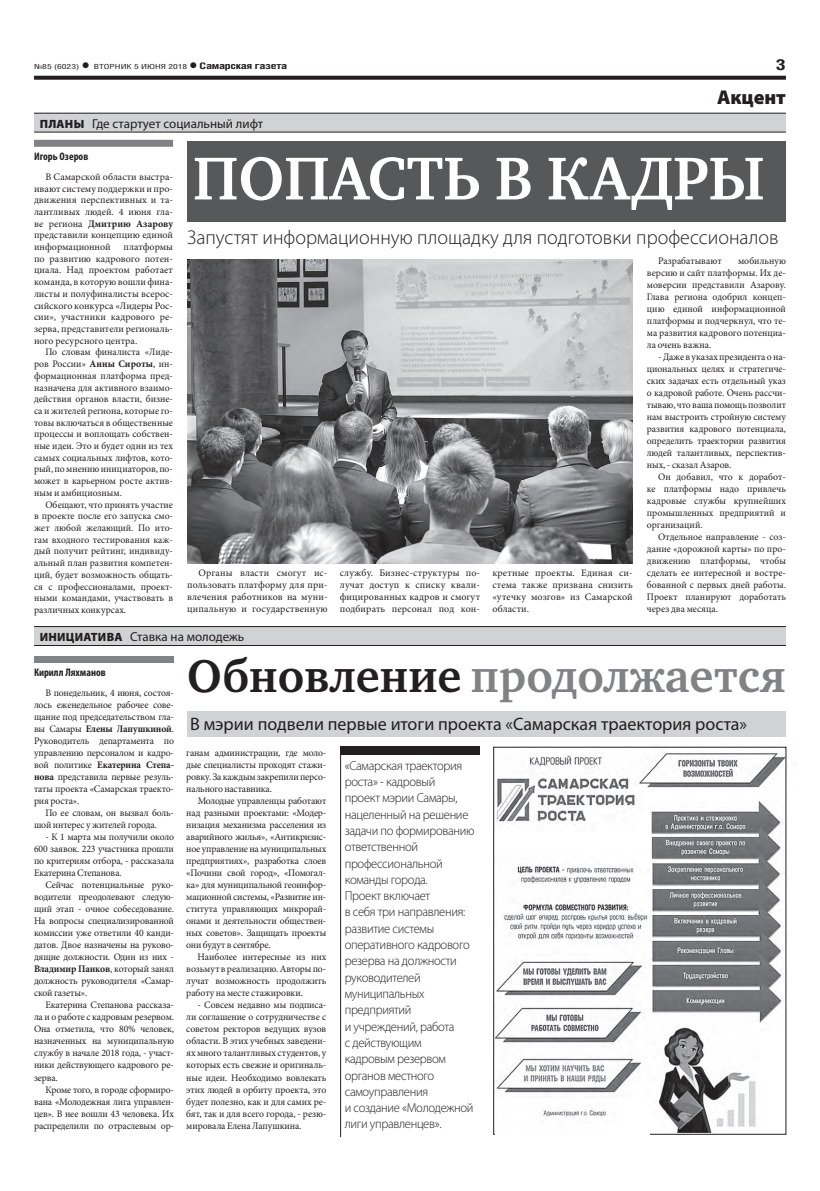
<style>
.page{position:relative;width:820px;height:1191px;background:#fff}
.page>*{position:absolute;margin:0;border:0;box-sizing:border-box;transform-origin:0 0}
.t1{font:700 62px "Charter C";color:#fff}
.t2{font:700 47px "Charter C";color:#808285}
.t3{font:300 20px "Myriad Pro";color:#231f20}
.t4{font:900 20px "Myriad Pro";color:#231f20}
.t5{font:18px "Myriad Pro";color:#231f20}
.t6{font:700 15px "Helios Cond";color:#231f20;scale:1.4 1}
.t7{font:300 13px/16.3px "Myriad Pro";letter-spacing:-.025em;color:#231f20}
.t8{font:13px "Myriad Pro";color:#231f20}
.t9{font:700 condensed 11px "Myriad Pro";color:#231f20}
.t10{font:10px/12px "Minion Pro";letter-spacing:-.005em;color:#231f20;text-align:justify}
.t11{font:700 9px "Helios Cond";letter-spacing:-.02em;color:#231f20;scale:1.4 1}
.t12{font:7px "Helios Cond";color:#231f20;scale:1.4 1}
.s1{font-weight:700;font-size:16px}
.s2{font-size:16px}
.s3{font-weight:900;font-size:12px}
.s4{font-weight:700}
.s5{color:#231f20}
</style>
<div class="page">
<svg style="left:34px;top:76px;width:751px;height:4px;background:#322f2f"></svg>
<div style="left:187px;top:711px;width:598px;height:25px;background:#d1d2d4"></div>
<div style="left:34px;top:113px;width:751px;height:19px;background:#d1d2d4"></div>
<hr style="left:34px;top:113px;width:751px;height:1px;background:#231f20">
<hr style="left:34px;top:132px;width:751px;height:1px;background:#231f20">
<div style="left:34px;top:627px;width:751px;height:18px;background:#d1d2d4"></div>
<hr style="left:34px;top:626px;width:751px;height:1px;background:#231f20">
<hr style="left:34px;top:645px;width:751px;height:1px;background:#231f20">
<div style="left:340px;top:746px;width:139px;height:9px;background:#231f20"></div>
<svg style="left:340px;top:755px;width:2px;height:382px"></svg>
<div style="left:187px;top:141px;width:598px;height:80px;background:#57585a"></div>
<div style="left:34px;top:140px;width:139px;height:7px;background:#808285"></div>
<div style="left:34px;top:656px;width:140px;height:7px;background:#808285"></div>
<img style="left:187px;top:259px;width:445px;height:304px">
<img style="left:495px;top:755px;width:142px;height:69px">
<img style="left:649px;top:801px;width:133px;height:222px">
<img style="left:637px;top:746px;width:150px;height:42px">
<div style="left:493px;top:747px;width:292px;height:387px;border:1px solid #231f20"></div>
<div style="left:656px;top:1016px;width:88px;height:55px;background:#fff"></div>
<img style="left:656px;top:1024px;width:100px;height:108px">
<img style="left:495px;top:862px;width:154px;height:272px">
<p class="t12" style="left:34px;top:63px;width:111px">№85 (6023) <span class="s1">•</span> ВТОРНИК 5 ИЮНЯ 2018</p>
<p class="t11" style="left:189px;top:61px;width:72px"><span class="s2">•</span> Самарская газета</p>
<h3 class="t6" style="left:775px;top:55px;width:9px">3</h3>
<h3 class="t4" style="left:716px;top:85px;width:70px">Акцент</h3>
<h3 class="t8" style="left:40px;top:115px;width:225px"><span class="s3">ПЛАНЫ</span> Где стартует социальный лифт</h3>
<p class="t9" style="left:34px;top:150px;width:56px">Игорь Озеров</p>
<p class="t10" style="left:34px;top:171px;width:140px;line-height:11.7px;text-indent:11px">В Самарской области выстра&shy;ивают систему поддержки и про&shy;движения перспективных и та&shy;лантливых людей. 4 июня гла&shy;ве региона <span class="s4">Дмитрию Азарову </span>представили концепцию единой информационной</p>
<p class="t10" style="left:34px;top:241px;width:140px;line-height:11.7px;text-indent:89px">платформы по развитию кадрового потен&shy;циала. Над проектом работает команда, в которую вошли фина&shy;листы и полуфиналисты всерос&shy;сийского конкурса «Лидеры Рос&shy;сии», участники кадрового ре&shy;зерва, представители региональ&shy;ного ресурсного центра.</p>
<p class="t10" style="left:34px;top:346px;width:140px;line-height:11.7px;text-indent:11px">По словам финалиста «Лиде&shy;ров России» <span class="s4">Анны Сироты</span>, ин&shy;формационная платформа пред&shy;назначена для активного взаимо&shy;действия органов власти, бизне&shy;са и жителей региона, которые го&shy;товы включаться в общественные процессы и воплощать собствен&shy;ные идеи. Это и будет один из тех самых социальных лифтов, кото&shy;рый, по мнению инициаторов, по&shy;может в карьерном росте актив&shy;ным и амбициозным.</p>
<p class="t10" style="left:34px;top:498px;width:140px;line-height:11.7px;text-indent:11px">Обещают, что принять участие в проекте после его запуска смо&shy;жет любой желающий. По ито&shy;гам входного тестирования каж&shy;дый получит рейтинг, индивиду&shy;альный план развития компетен&shy;ций, будет возможность общать&shy;ся с профессионалами, проект&shy;ными командами, участвовать в различных конкурсах.</p>
<h1 class="t1" style="left:193px;top:144px;width:573px">ПОПАСТЬ В КАДРЫ</h1>
<h3 class="t3" style="left:187px;top:226px;width:592px">Запустят информационную площадку для подготовки профессионалов</h3>
<p class="t10" style="left:187px;top:567px;width:142px;text-indent:11px">Органы власти смогут ис&shy;пользовать платформу для при&shy;влечения работников на муни&shy;ципальную и государственную</p>
<p class="t10" style="left:340px;top:567px;width:142px">службу. Бизнес-структуры по&shy;лучат доступ к списку квали&shy;фицированных кадров и смогут подбирать персонал под кон-</p>
<p class="t10" style="left:492px;top:567px;width:142px">кретные проекты. Единая си&shy;стема также призвана снизить «утечку мозгов» из Самарской области.</p>
<p class="t10" style="left:646px;top:255px;width:140px;text-indent:91px">мобильную версию и сайт платформы. Их де&shy;моверсии представили Азарову.<br>Глава региона одобрил концеп&shy;цию единой информационной платформы и подчеркнул, что те&shy;ма развития кадрового потенциа&shy;ла очень важна.</p>
<p class="t10" style="left:646px;top:351px;width:140px;text-indent:11px">- Даже в указах президента о на&shy;циональных целях и стратегиче&shy;ских задачах есть отдельный указ о кадровой работе. Очень рассчи&shy;тываю, что ваша помощь позволит нам выстроить стройную систему развития кадрового потенциала, определить траектории развития людей талантливых, перспектив&shy;ных, - сказал Азаров.</p>
<p class="t10" style="left:646px;top:471px;width:140px;text-indent:11px">Он добавил, что к доработ&shy;ке платформы надо привлечь кадровые службы крупнейших промышленных предприятий и организаций.</p>
<p class="t10" style="left:646px;top:531px;width:140px;text-indent:11px">Отдельное направление - соз&shy;дание «дорожной карты» по про&shy;движению платформы, чтобы сделать ее интересной и востре&shy;бованной с первых дней работы.<br>Проект планируют доработать через два месяца.</p>
<p class="t10" style="left:658px;top:255px;width:65px">Разрабатывают</p>
<h3 class="t8" style="left:40px;top:628px;width:206px"><span class="s3">ИНИЦИАТИВА</span> Ставка на молодежь</h3>
<p class="t9" style="left:34px;top:666px;width:73px">Кирилл Ляхманов</p>
<p class="t10" style="left:34px;top:687px;width:141px;text-indent:11px">В понедельник, 4 июня, состоя&shy;лось еженедельное рабочее сове&shy;щание под председательством гла&shy;вы Самары <span class="s4">Елены Лапушкиной</span>.<br>Руководитель департамента по управлению персоналом и кадро&shy;вой политике <span class="s4">Екатерина Степа&shy;нова</span> представила первые резуль&shy;таты проекта «Самарская траекто&shy;рия роста».</p>
<p class="t10" style="left:34px;top:807px;width:141px;text-indent:11px">По ее словам, он вызвал боль&shy;шой интерес у жителей города.</p>
<p class="t10" style="left:34px;top:831px;width:141px;text-indent:11px">- К 1 марта мы получили около 600 заявок. 223 участника прошли по критериям отбора, - рассказала Екатерина Степанова.</p>
<p class="t10" style="left:34px;top:879px;width:141px;text-indent:11px">Сейчас потенциальные руко&shy;водители преодолевают следую&shy;щий этап - очное собеседование.<br>На вопросы специализированной комиссии уже ответили 40 канди&shy;датов. Двое назначены на руково&shy;дящие должности. Один из них - <span class="s4">Владимир Панков</span>, который занял должность руководителя «Самар&shy;ской газеты».</p>
<p class="t10" style="left:34px;top:999px;width:141px;text-indent:11px">Екатерина Степанова рассказа&shy;ла и о работе с кадровым резервом.<br>Она отметила, что 80% человек, назначенных на муниципальную службу в начале 2018 года, - участ&shy;ники действующего кадрового ре&shy;зерва.</p>
<p class="t10" style="left:34px;top:1083px;width:141px;text-indent:11px">Кроме того, в городе сформиро&shy;вана «Молодежная лига управлен&shy;цев». В нее вошли 43 человека. Их распределили по отраслевым ор-</p>
<h2 class="t2" style="left:187px;top:650px;width:600px"><span class="s5">Обновление</span> продолжается</h2>
<h3 class="t5" style="left:190px;top:712px;width:558px">В мэрии подвели первые итоги проекта «Самарская траектория роста»</h3>
<p class="t10" style="left:186px;top:747px;width:141px">ганам администрации, где моло&shy;дые специалисты проходят стажи&shy;ровку. За каждым закрепили персо&shy;нального наставника.</p>
<p class="t10" style="left:186px;top:795px;width:141px;text-indent:11px">Молодые управленцы работают над разными проектами: «Модер&shy;низация механизма расселения из аварийного жилья», «Антикризис&shy;ное управление на муниципальных предприятиях», разработка слоев «Почини свой город», «Помогал&shy;ка» для муниципальной геоинфор&shy;мационной системы, «Развитие ин&shy;ститута управляющих микрорай&shy;онами и деятельности обществен&shy;ных советов». Защищать проекты они будут в сентябре.</p>
<p class="t10" style="left:186px;top:951px;width:141px;text-indent:11px">Наиболее интересные из них возьмут в реализацию. Авторы по&shy;лучат возможность продолжить работу на месте стажировки.</p>
<p class="t10" style="left:186px;top:999px;width:141px;text-indent:11px">- Совсем недавно мы подписа&shy;ли соглашение о сотрудничестве с советом ректоров ведущих вузов области. В этих учебных заведени&shy;ях много талантливых студентов, у которых есть свежие и оригиналь&shy;ные идеи. Необходимо вовлекать этих людей в орбиту проекта, это будет полезно, как и для самих ре&shy;бят, так и для всего города, - резю&shy;мировала Елена Лапушкина.</p>
<p class="t7" style="left:344px;top:757px;width:131px">«Самарская траектория роста» - кадровый<br>проект мэрии Самары, нацеленный на решение задачи по формированию ответственной профессиональной команды города.<br>Проект включает<br>в себя три направления: развитие системы оперативного кадрового резерва на должности руководителей муниципальных предприятий<br>и учреждений, работа<br>с действующим кадровым резервом органов местного самоуправления<br>и создание «Молодежной лиги управленцев».</p>
</div>
